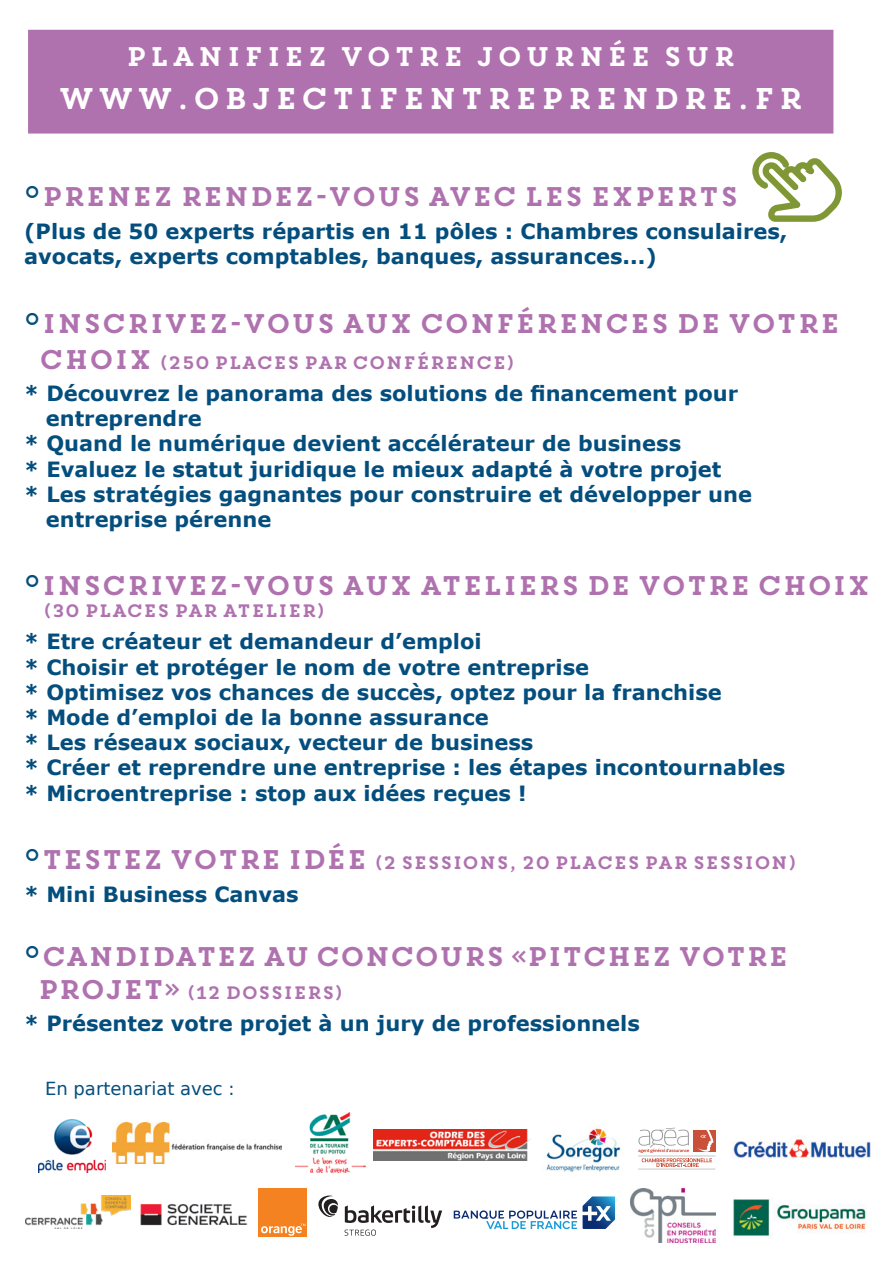
<style>
.page{position:relative;width:893px;height:1276px;background:#fff}
.page>*{position:absolute;margin:0;border:0;box-sizing:border-box;transform-origin:0 0}
.t1{font:30px "Core Magic";color:#fff}
.t2{font:27px "Core Magic";letter-spacing:-.1em;color:#af72af}
.t3{font:27px "Core Magic";letter-spacing:-.12em;color:#af72af}
.t4{font:27px "Core Magic";color:#fff}
.t5{font:700 21px "Verdana";color:#044e7e}
.t6{font:18px "Core Magic";letter-spacing:-.1em;color:#af72af}
.t7{font:18px "DejaVu Sans";color:#044e7e}
.s1{font-family:"Darlington II";font-size:36px;color:#044e7e}
.s2{font-size:27px}
</style>
<div class="page">
<div style="left:28px;top:30px;width:805px;height:104px;background:#af72af;border:3px solid #af72af"></div>
<img style="left:140px;top:1204px;width:108px;height:22px">
<div style="left:258px;top:1188px;width:49px;height:49px;background:#f58220"></div>
<svg style="left:263px;top:1223px;width:42px;height:12px"></svg>
<img style="left:733px;top:1199px;width:133px;height:37px">
<img style="left:546px;top:1128px;width:75px;height:44px">
<svg style="left:344px;top:1205px;width:98px;height:30px"></svg>
<svg style="left:318px;top:1195px;width:20px;height:22px"></svg>
<img style="left:39px;top:1119px;width:66px;height:53px">
<svg style="left:583px;top:1196px;width:32px;height:33px"></svg>
<svg style="left:454px;top:1210px;width:123px;height:19px"></svg>
<img style="left:112px;top:1122px;width:170px;height:41px">
<img style="left:26px;top:1195px;width:105px;height:33px">
<div style="left:693px;top:1129px;width:22px;height:22px;background:#c95039"></div>
<hr style="left:638px;top:1155px;width:77px;height:1px;background:#c7c8ca">
<hr style="left:638px;top:1168px;width:77px;height:1px;background:#c7c8ca">
<svg style="left:638px;top:1127px;width:76px;height:40px"></svg>
<img style="left:630px;top:1188px;width:85px;height:54px">
<img style="left:295px;top:1112px;width:71px;height:60px">
<img style="left:374px;top:1129px;width:156px;height:31px">
<img style="left:733px;top:1139px;width:138px;height:19px">
<svg style="left:752px;top:152px;width:90px;height:70px"></svg>
<p class="t4" style="left:124px;top:38px;width:614px">PLANIFIEZ VOTRE JOURNÉE SUR</p>
<p class="t1" style="left:57px;top:78px;width:749px">WWW.OBJECTIFENTREPRENDRE.FR</p>
<p class="t2" style="left:24px;top:179px;width:717px"><span class="s1">°</span>PRENEZ RENDEZ-VOUS AVEC LES EXPERTS</p>
<p class="t5" style="left:24px;top:216px;width:765px">(Plus de 50 experts répartis en 11 pôles : Chambres consulaires,</p>
<p class="t5" style="left:24px;top:242px;width:634px">avocats, experts comptables, banques, assurances...)</p>
<p class="t2" style="left:24px;top:305px;width:819px"><span class="s1">°</span>INSCRIVEZ-VOUS AUX CONFÉRENCES DE VOTRE</p>
<p class="t6" style="left:38px;top:350px;width:480px"><span class="s2">CHOIX</span> (250 PLACES PAR CONFÉRENCE)</p>
<p class="t5" style="left:24px;top:378px;width:715px">* Découvrez le panorama des solutions de financement pour</p>
<p class="t5" style="left:46px;top:404px;width:157px">entreprendre</p>
<p class="t5" style="left:24px;top:429px;width:658px">* Quand le numérique devient accélérateur de business</p>
<p class="t5" style="left:24px;top:454px;width:699px">* Evaluez le statut juridique le mieux adapté à votre projet</p>
<p class="t5" style="left:24px;top:479px;width:729px">* Les stratégies gagnantes pour construire et développer une</p>
<p class="t5" style="left:46px;top:504px;width:227px">entreprise pérenne</p>
<p class="t2" style="left:24px;top:568px;width:849px"><span class="s1">°</span>INSCRIVEZ-VOUS AUX ATELIERS DE VOTRE CHOIX</p>
<p class="t6" style="left:42px;top:598px;width:286px">(30 PLACES PAR ATELIER)</p>
<p class="t5" style="left:24px;top:627px;width:459px">* Etre créateur et demandeur d’emploi</p>
<p class="t5" style="left:24px;top:652px;width:566px">* Choisir et protéger le nom de votre entreprise</p>
<p class="t5" style="left:24px;top:677px;width:699px">* Optimisez vos chances de succès, optez pour la franchise</p>
<p class="t5" style="left:24px;top:702px;width:466px">* Mode d’emploi de la bonne assurance</p>
<p class="t5" style="left:24px;top:728px;width:511px">* Les réseaux sociaux, vecteur de business</p>
<p class="t5" style="left:24px;top:753px;width:763px">* Créer et reprendre une entreprise : les étapes incontournables</p>
<p class="t5" style="left:24px;top:778px;width:504px">* Microentreprise : stop aux idées reçues !</p>
<p class="t6" style="left:24px;top:850px;width:775px"><span class="s1">°</span><span class="s2">TESTEZ VOTRE IDÉE</span> (2 SESSIONS, 20 PLACES PAR SESSION)</p>
<p class="t5" style="left:24px;top:879px;width:276px">* Mini Business Canvas</p>
<p class="t3" style="left:24px;top:938px;width:767px"><span class="s1">°</span>CANDIDATEZ AU CONCOURS «PITCHEZ VOTRE</p>
<p class="t6" style="left:37px;top:980px;width:309px"><span class="s2">PROJET»</span> (12 DOSSIERS)</p>
<p class="t5" style="left:24px;top:1008px;width:617px">* Présentez votre projet à un jury de professionnels</p>
<p class="t7" style="left:45px;top:1074px;width:191px">En partenariat avec :</p>
</div>
